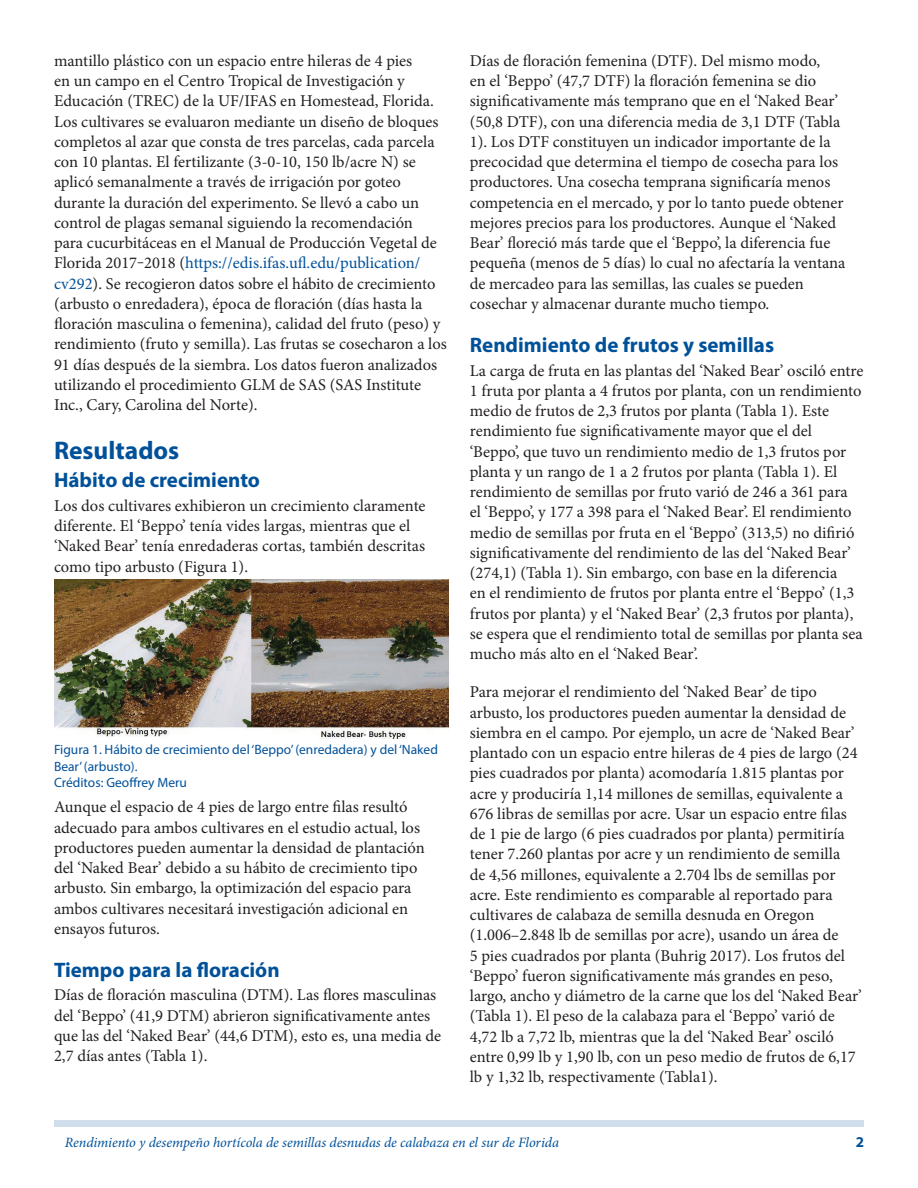
<style>
.page{position:relative;width:918px;height:1188px;background:#fff}
.page>*{position:absolute;margin:0;border:0;box-sizing:border-box;transform-origin:0 0}
.SectionHeading0{font:700 25.5px "Myriad Pro";color:#01519a}
.SectionHeading1{font:700 21px "Myriad Pro";color:#01519a}
.Paragraph{font:16.5px/20.2px "Minion Pro";color:#231f20}
.t1{font:700 15px "Myriad Pro";color:#01519a}
.RunningTitleItalics{font:italic 14.25px "Minion Pro";letter-spacing:-.005em;color:#01519a}
.t2{font:13.5px/16.5px "Myriad Pro";color:#01519a}
.s1{color:#01519a}
</style>
<div class="page">
<div style="left:54px;top:1120px;width:810px;height:7px;background:#d0deeb"></div>
<img style="left:54px;top:579px;width:394px;height:160px">
<p class="Paragraph" style="left:54px;top:51px;width:394px">mantillo plástico con un espacio entre hileras de 4 pies<br>en un campo en el Centro Tropical de Investigación y Educación (TREC) de la UF/IFAS en Homestead, Florida.<br>Los cultivares se evaluaron mediante un diseño de bloques completos al azar que consta de tres parcelas, cada parcela con 10 plantas. El fertilizante (3-0-10, 150 lb/acre N) se aplicó semanalmente a través de irrigación por goteo durante la duración del experimento. Se llevó a cabo un control de plagas semanal siguiendo la recomendación<br>para cucurbitáceas en el Manual de Producción Vegetal de Florida 2017‒2018 (<span class="s1">https://edis.ifas.ufl.edu/publication/ cv292</span>). Se recogieron datos sobre el hábito de crecimiento (arbusto o enredadera), época de floración (días hasta la floración masculina o femenina), calidad del fruto (peso) y rendimiento (fruto y semilla). Las frutas se cosecharon a los 91 días después de la siembra. Los datos fueron analizados utilizando el procedimiento GLM de SAS (SAS Institute Inc., Cary, Carolina del Norte).</p>
<p class="SectionHeading0" style="left:54px;top:434px;width:127px">Resultados</p>
<p class="SectionHeading1" style="left:54px;top:467px;width:208px">Hábito de crecimiento</p>
<p class="Paragraph" style="left:54px;top:495px;width:373px">Los dos cultivares exhibieron un crecimiento claramente diferente. El ‘Beppo’ tenía vides largas, mientras que el ‘Naked Bear’ tenía enredaderas cortas, también descritas como tipo arbusto (Figura 1).</p>
<p class="t2" style="left:54px;top:742px;width:385px">Figura 1. Hábito de crecimiento del ‘Beppo’ (enredadera) y del ‘Naked<br>Bear’ (arbusto).<br>Créditos: Geoffrey Meru</p>
<p class="Paragraph" style="left:54px;top:797px;width:372px">Aunque el espacio de 4 pies de largo entre filas resultó adecuado para ambos cultivares en el estudio actual, los productores pueden aumentar la densidad de plantación del ‘Naked Bear’ debido a su hábito de crecimiento tipo arbusto. Sin embargo, la optimización del espacio para ambos cultivares necesitará investigación adicional en ensayos futuros.</p>
<p class="SectionHeading1" style="left:54px;top:956px;width:227px">Tiempo para la floración</p>
<p class="Paragraph" style="left:54px;top:985px;width:389px">Días de floración masculina (DTM). Las flores masculinas del ‘Beppo’ (41,9 DTM) abrieron significativamente antes que las del ‘Naked Bear’ (44,6 DTM), esto es, una media de 2,7 días antes (Tabla 1).</p>
<p class="Paragraph" style="left:470px;top:51px;width:377px">Días de floración femenina (DTF). Del mismo modo,<br>en el ‘Beppo’ (47,7 DTF) la floración femenina se dio significativamente más temprano que en el ‘Naked Bear’ (50,8 DTF), con una diferencia media de 3,1 DTF (Tabla 1). Los DTF constituyen un indicador importante de la precocidad que determina el tiempo de cosecha para los productores. Una cosecha temprana significaría menos competencia en el mercado, y por lo tanto puede obtener mejores precios para los productores. Aunque el ‘Naked Bear’ floreció más tarde que el ‘Beppo’, la diferencia fue pequeña (menos de 5 días) lo cual no afectaría la ventana de mercadeo para las semillas, las cuales se pueden cosechar y almacenar durante mucho tiempo.</p>
<p class="SectionHeading1" style="left:470px;top:331px;width:306px">Rendimiento de frutos y semillas</p>
<p class="Paragraph" style="left:470px;top:360px;width:395px">La carga de fruta en las plantas del ‘Naked Bear’ osciló entre 1 fruta por planta a 4 frutos por planta, con un rendimiento medio de frutos de 2,3 frutos por planta (Tabla 1). Este rendimiento fue significativamente mayor que el del ‘Beppo’, que tuvo un rendimiento medio de 1,3 frutos por planta y un rango de 1 a 2 frutos por planta (Tabla 1). El rendimiento de semillas por fruto varió de 246 a 361 para<br>el ‘Beppo’, y 177 a 398 para el ‘Naked Bear’. El rendimiento medio de semillas por fruta en el ‘Beppo’ (313,5) no difirió significativamente del rendimiento de las del ‘Naked Bear’ (274,1) (Tabla 1). Sin embargo, con base en la diferencia<br>en el rendimiento de frutos por planta entre el ‘Beppo’ (1,3 frutos por planta) y el ‘Naked Bear’ (2,3 frutos por planta), se espera que el rendimiento total de semillas por planta sea mucho más alto en el ‘Naked Bear’.</p>
<p class="Paragraph" style="left:470px;top:682px;width:393px">Para mejorar el rendimiento del ‘Naked Bear’ de tipo arbusto, los productores pueden aumentar la densidad de siembra en el campo. Por ejemplo, un acre de ‘Naked Bear’ plantado con un espacio entre hileras de 4 pies de largo (24 pies cuadrados por planta) acomodaría 1.815 plantas por acre y produciría 1,14 millones de semillas, equivalente a 676 libras de semillas por acre. Usar un espacio entre filas de 1 pie de largo (6 pies cuadrados por planta) permitiría tener 7.260 plantas por acre y un rendimiento de semilla<br>de 4,56 millones, equivalente a 2.704 lbs de semillas por acre. Este rendimiento es comparable al reportado para cultivares de calabaza de semilla desnuda en Oregon (1.006–2.848 lb de semillas por acre), usando un área de<br>5 pies cuadrados por planta (Buhrig 2017). Los frutos del ‘Beppo’ fueron significativamente más grandes en peso, largo, ancho y diámetro de la carne que los del ‘Naked Bear’ (Tabla 1). El peso de la calabaza para el ‘Beppo’ varió de 4,72 lb a 7,72 lb, mientras que la del ‘Naked Bear’ osciló entre 0,99 lb y 1,90 lb, con un peso medio de frutos de 6,17 lb y 1,32 lb, respectivamente (Tabla1).</p>
<p class="RunningTitleItalics" style="left:65px;top:1133px;width:496px">Rendimiento y desempeño hortícola de semillas desnudas de calabaza en el sur de Florida</p>
<p class="t1" style="left:856px;top:1133px;width:10px">2</p>
</div>
